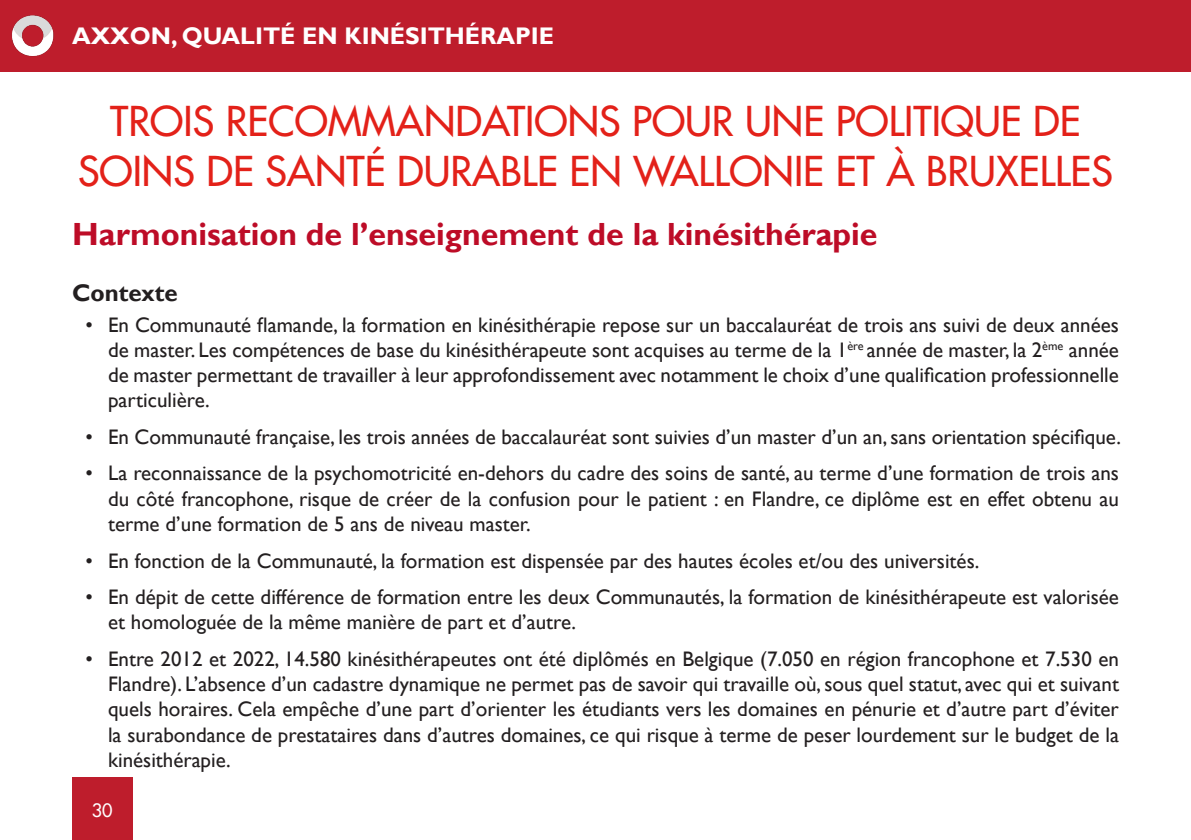
<style>
.page{position:relative;width:1191px;height:840px;background:#fff}
.page>*{position:absolute;margin:0;border:0;box-sizing:border-box;transform-origin:0 0}
.Titel{font:500 40px/50px "Futura Std";color:#e32119;text-align:center}
.Tussentitel_vet{font:700 32px "Gill Sans";color:#bd0c27}
.t1{font:700 24px "Gill Sans";color:#fff}
.Tussentitel_vet-2{font:700 24px "Gill Sans";color:#231f20}
.t2{font:21px/25.2px "Gill Sans";color:#231f20;text-align:justify}
.t3{font:500 18px "Futura Std";color:#fff}
</style>
<div class="page">
<div style="left:0;top:0;width:1191px;height:72px;background:#be1d2c"></div>
<div style="left:72px;top:777px;width:60px;height:62px;background:#be1d2c"></div>
<img style="left:11px;top:15px;width:43px;height:42px">
<p class="t1" style="left:72px;top:21px;width:483px">AXXON, QUALITÉ EN KINÉSITHÉRAPIE</p>
<p class="Titel" style="left:78px;top:96px;width:1036px">TROIS RECOMMANDATIONS POUR UNE POLITIQUE DE<br>SOINS DE SANTÉ DURABLE EN WALLONIE ET À BRUXELLES</p>
<p class="Tussentitel_vet" style="left:72px;top:215px;width:807px">Harmonisation de l’enseignement de la kinésithérapie</p>
<p class="Tussentitel_vet-2" style="left:72px;top:278px;width:107px">Contexte</p>
<p class="t2" style="left:108px;top:312px;width:1012px;text-indent:-23px">• En Communauté flamande, la formation en kinésithérapie repose sur un baccalauréat de trois ans suivi de deux années de master. Les compétences de base du kinésithérapeute sont acquises au terme de la 1<sup>ère</sup> année de master, la 2<sup>ème</sup> année de master permettant de travailler à leur approfondissement avec notamment le choix d’une qualification professionnelle particulière.</p>
<p class="t2" style="left:85px;top:424px;width:1037px">• En Communauté française, les trois années de baccalauréat sont suivies d’un master d’un an, sans orientation spécifique.</p>
<p class="t2" style="left:108px;top:461px;width:1012px;text-indent:-23px">• La reconnaissance de la psychomotricité en-dehors du cadre des soins de santé, au terme d’une formation de trois ans du côté francophone, risque de créer de la confusion pour le patient : en Flandre, ce diplôme est en effet obtenu au terme d’une formation de 5 ans de niveau master.</p>
<p class="t2" style="left:85px;top:548px;width:895px">• En fonction de la Communauté, la formation est dispensée par des hautes écoles et/ou des universités.</p>
<p class="t2" style="left:108px;top:584px;width:1012px;text-indent:-23px">• En dépit de cette différence de formation entre les deux Communautés, la formation de kinésithérapeute est valorisée et homologuée de la même manière de part et d’autre.</p>
<p class="t2" style="left:108px;top:646px;width:1012px;text-indent:-23px">• Entre 2012 et 2022, 14.580 kinésithérapeutes ont été diplômés en Belgique (7.050 en région francophone et 7.530 en Flandre). L’absence d’un cadastre dynamique ne permet pas de savoir qui travaille où, sous quel statut, avec qui et suivant quels horaires. Cela empêche d’une part d’orienter les étudiants vers les domaines en pénurie et d’autre part d’éviter la surabondance de prestataires dans d’autres domaines, ce qui risque à terme de peser lourdement sur le budget de la kinésithérapie.</p>
<p class="t3" style="left:92px;top:798px;width:22px">30</p>
</div>
